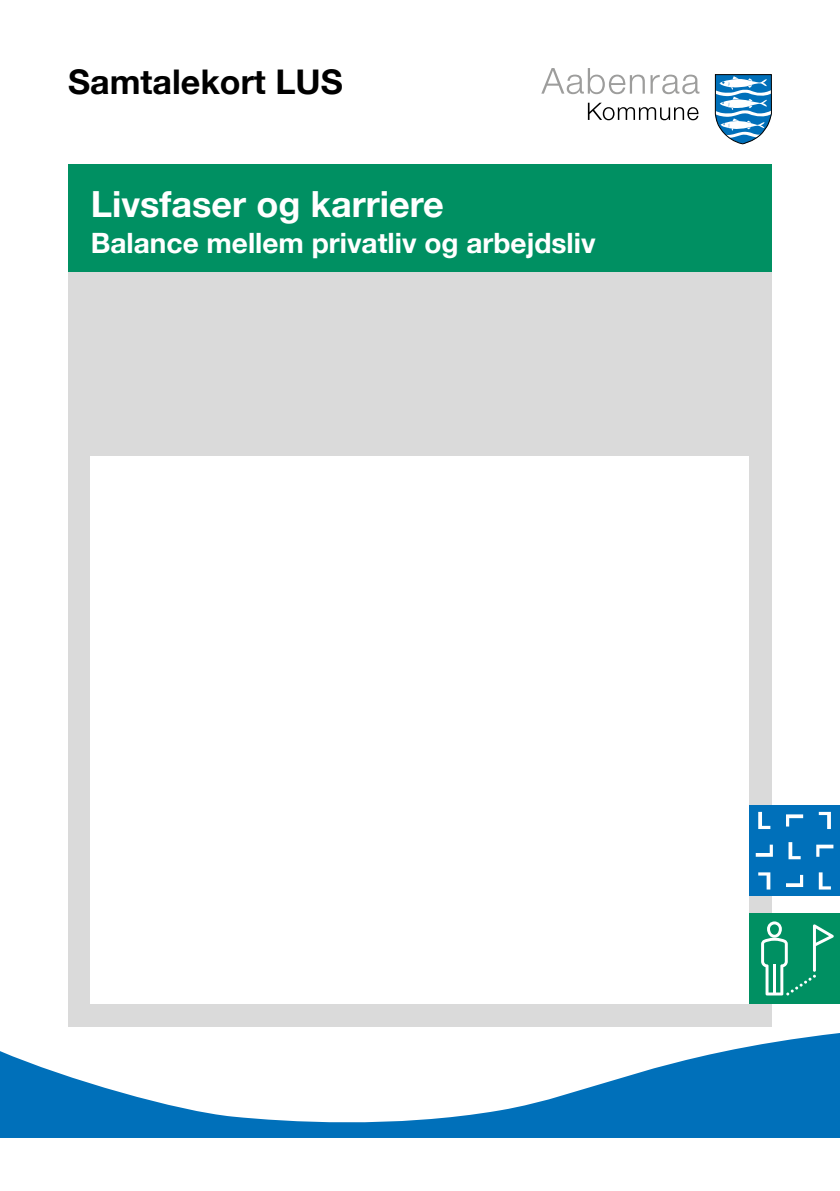
<style>
.page{position:relative;width:840px;height:1191px;background:#fff}
.page>*{position:absolute;margin:0;border:0;box-sizing:border-box;transform-origin:0 0}
.t1{font:700 36px "Helvetica Neue";color:#fff}
.t2{font:700 34px "Helvetica Neue";color:#000}
.t3{font:700 28px "Helvetica Neue";color:#fff}
</style>
<div class="page">
<div style="left:68px;top:272px;width:703px;height:754px;background:#dadada"></div>
<div style="left:91px;top:456px;width:657px;height:547px;background:#fff"></div>
<div style="left:68px;top:164px;width:703px;height:108px;background:#009062"></div>
<div style="left:748px;top:805px;width:91px;height:91px;background:#0070ba"></div>
<svg style="left:758px;top:812px;width:12px;height:17px"></svg>
<svg style="left:788px;top:842px;width:12px;height:17px"></svg>
<svg style="left:818px;top:872px;width:12px;height:17px"></svg>
<svg style="left:786px;top:814px;width:16px;height:12px"></svg>
<svg style="left:816px;top:844px;width:17px;height:12px"></svg>
<svg style="left:755px;top:844px;width:17px;height:12px"></svg>
<svg style="left:786px;top:875px;width:16px;height:12px"></svg>
<svg style="left:818px;top:812px;width:12px;height:17px"></svg>
<svg style="left:758px;top:872px;width:12px;height:17px"></svg>
<svg style="left:541px;top:68px;width:103px;height:26px"></svg>
<svg style="left:650px;top:75px;width:49px;height:19px"></svg>
<svg style="left:587px;top:103px;width:111px;height:17px"></svg>
<svg style="left:714px;top:74px;width:57px;height:70px"></svg>
<svg style="left:0;top:1033px;width:839px;height:104px"></svg>
<div style="left:748px;top:913px;width:91px;height:90px;background:#009062"></div>
<svg style="left:761px;top:921px;width:72px;height:74px"></svg>
<p class="t2" style="left:68px;top:55px;width:276px">Samtalekort LUS</p>
<p class="t1" style="left:91px;top:175px;width:354px">Livsfaser og karriere</p>
<p class="t3" style="left:91px;top:221px;width:506px">Balance mellem privatliv og arbejdsliv</p>
</div>
